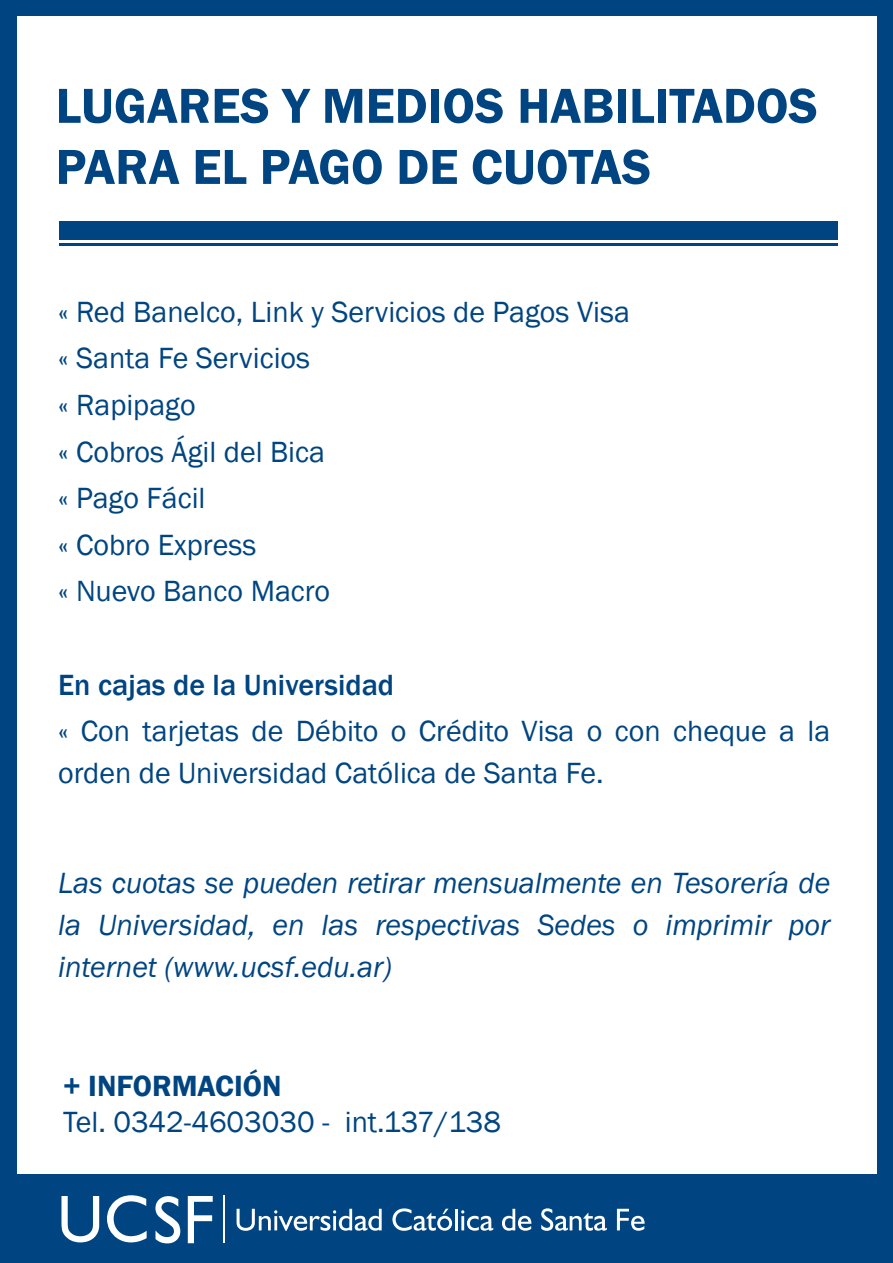
<style>
.page{position:relative;width:893px;height:1263px;background:#004581}
.page>*{position:absolute;margin:0;border:0;box-sizing:border-box;transform-origin:0 0}
.t1{font:600 50.85px/61.1px "Franklin Gothic";color:#004581}
.t2{font:30px/46.7px "Franklin Gothic";color:#004581}
.t3{font:italic 30px/42.2px "Franklin Gothic";color:#004581;text-align:justify}
.t4{font:500 30px "Franklin Gothic";color:#004581}
.t5{font:600 30px "Franklin Gothic";color:#004581}
</style>
<div class="page">
<div style="left:17px;top:17px;width:860px;height:1157px;background:#fff"></div>
<div style="left:59px;top:221px;width:778px;height:19px;background:#004581"></div>
<hr style="left:59px;top:244px;width:778px;height:2px;background:#004581">
<svg style="left:61px;top:1196px;width:38px;height:46px"></svg>
<svg style="left:107px;top:1195px;width:40px;height:47px"></svg>
<svg style="left:155px;top:1196px;width:25px;height:47px"></svg>
<svg style="left:188px;top:1196px;width:25px;height:47px"></svg>
<hr style="left:224px;top:1196px;width:1px;height:47px;background:#fff">
<svg style="left:237px;top:1209px;width:145px;height:22px"></svg>
<svg style="left:392px;top:1208px;width:60px;height:23px"></svg>
<hr style="left:455px;top:1209px;width:3px;height:21px;background:#fff">
<svg style="left:461px;top:1210px;width:32px;height:21px"></svg>
<svg style="left:502px;top:1209px;width:29px;height:22px"></svg>
<svg style="left:541px;top:1208px;width:66px;height:23px"></svg>
<svg style="left:617px;top:1209px;width:28px;height:22px"></svg>
<h1 class="t1" style="left:56px;top:76px;width:764px">LUGARES Y MEDIOS HABILITADOS<br>PARA EL PAGO DE CUOTAS</h1>
<p class="t2" style="left:58px;top:289px;width:573px">« Red Banelco, Link y Servicios de Pagos Visa « Santa Fe Servicios<br>« Rapipago<br>« Cobros Ágil del Bica<br>« Pago Fácil<br>« Cobro Express<br>« Nuevo Banco Macro</p>
<p class="t4" style="left:58px;top:666px;width:338px">En cajas de la Universidad</p>
<p class="t2" style="left:58px;top:711px;width:774px;line-height:42.2px">« Con tarjetas de Débito o Crédito Visa o con cheque a la orden de Universidad Católica de Santa Fe.</p>
<p class="t3" style="left:58px;top:862px;width:774px">Las cuotas se pueden retirar mensualmente en Tesorería de la Universidad, en las respectivas Sedes o imprimir por internet (www.ucsf.edu.ar)</p>
<p class="t5" style="left:63px;top:1067px;width:220px">+ INFORMACIÓN</p>
<p class="t2" style="left:63px;top:1099px;width:439px">Tel. 0342-4603030 - int.137/138</p>
</div>
